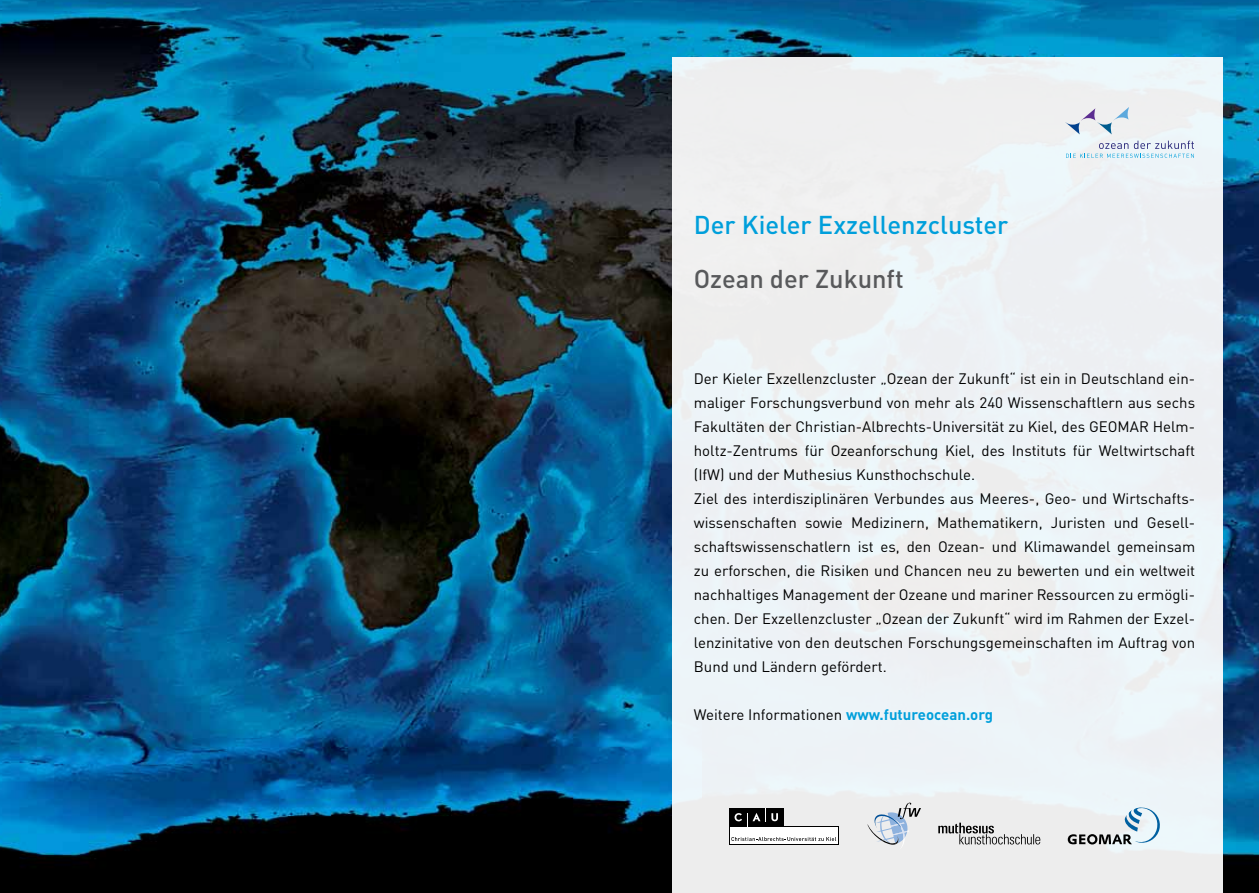
<style>
.page{position:relative;width:1259px;height:893px;background:#fff}
.page>*{position:absolute;margin:0;border:0;box-sizing:border-box;transform-origin:0 0}
.t1{font:500 25.5px "DINOT";color:#009fdb}
.t2{font:500 25.5px "DINOT";color:#58595b}
.t3{font:15px/24px "DINOT";color:#000}
.s1{font-weight:700;color:#009fdb}
</style>
<div class="page">
<img style="left:0;top:0;width:1259px;height:893px">
<div style="left:672px;top:57px;width:550px;height:836px;background:#edf0f3"></div>
<svg style="left:1065px;top:107px;width:64px;height:27px"></svg>
<svg style="left:1066px;top:141px;width:128px;height:17px"></svg>
<svg style="left:1067px;top:807px;width:93px;height:38px"></svg>
<svg style="left:938px;top:823px;width:102px;height:21px"></svg>
<svg style="left:867px;top:803px;width:54px;height:43px"></svg>
<div style="left:729px;top:826px;width:109px;height:18px;background:#000"></div>
<div style="left:730px;top:827px;width:108px;height:17px;background:#fff"></div>
<svg style="left:731px;top:837px;width:105px;height:4px"></svg>
<div style="left:729px;top:808px;width:55px;height:18px;background:#000"></div>
<svg style="left:734px;top:808px;width:44px;height:19px"></svg>
<h1 class="t1" style="left:694px;top:209px;width:316px">Der Kieler Exzellenzcluster</h1>
<h1 class="t2" style="left:694px;top:263px;width:211px">Ozean der Zukunft</h1>
<p class="t3" style="left:694px;top:366px;width:503px">Der Kieler Exzellenzcluster „Ozean der Zukunft“ ist ein in Deutschland ein&shy;maliger Forschungsverbund von mehr als 240 Wissenschaftlern aus sechs Fakultäten der Christian-Albrechts-Universität zu Kiel, des GEOMAR Helm&shy;holtz-Zentrums für Ozeanforschung Kiel, des Instituts für Weltwirtschaft (IfW) und der Muthesius Kunsthochschule.<br>Ziel des interdisziplinären Verbundes aus Meeres-, Geo- und Wirtschafts&shy;wissenschaften sowie Medizinern, Mathematikern, Juristen und Gesell&shy;schaftswissenschatlern ist es, den Ozean- und Klimawandel gemeinsam zu erforschen, die Risiken und Chancen neu zu bewerten und ein weltweit nachhaltiges Management der Ozeane und mariner Ressourcen zu ermögli&shy;chen. Der Exzellenzcluster „Ozean der Zukunft“ wird im Rahmen der Exzel&shy;lenzinitative von den deutschen Forschungsgemeinschaften im Auftrag von Bund und Ländern gefördert.</p>
<p class="t3" style="left:694px;top:702px;width:301px">Weitere Informationen <span class="s1">www.futureocean.org</span></p>
</div>
